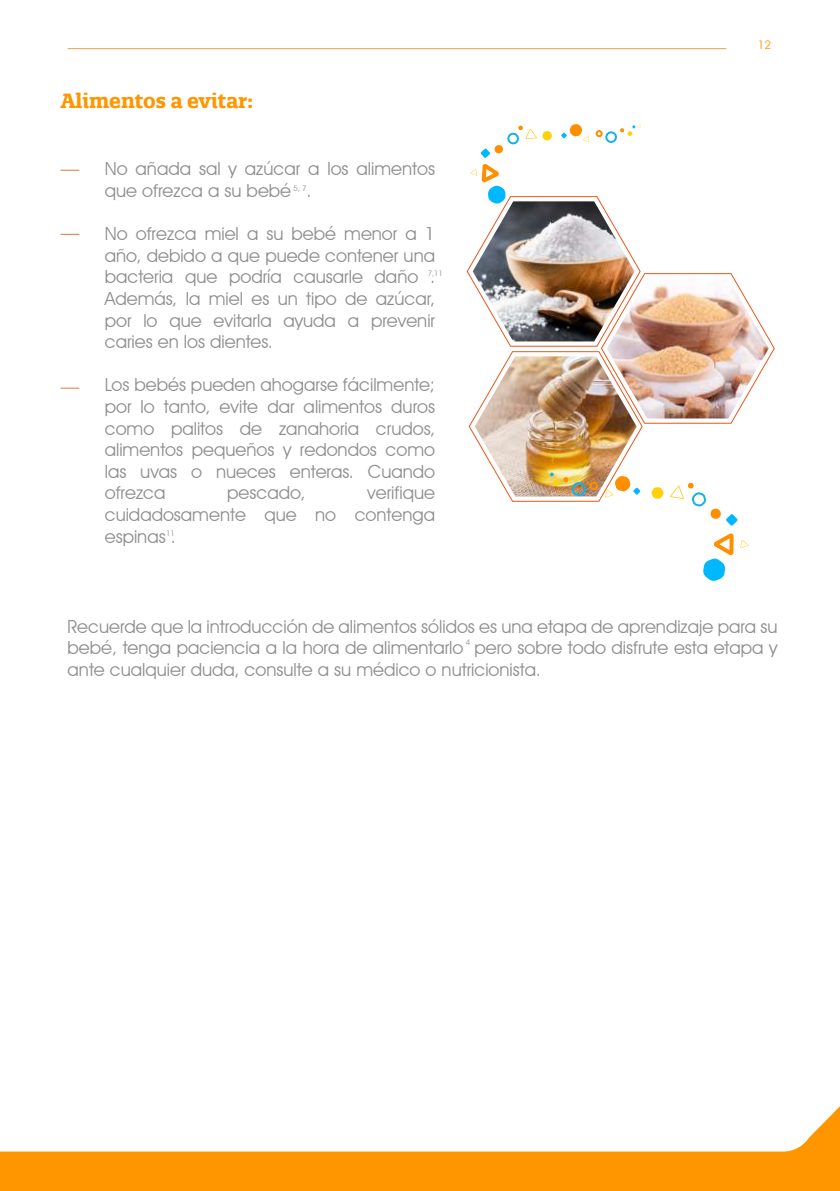
<style>
.page{position:relative;width:840px;height:1191px;background:#fff}
.page>*{position:absolute;margin:0;border:0;box-sizing:border-box;transform-origin:0 0}
.t1{font:700 20px "Quatro Slab W03";color:#ff9600}
.t2{font:18px/21.6px "Avant Garde IT Cby BT";color:#8e8e8e;text-align:justify}
.t3{font:11.8px "Avant Garde IT Cby BT";color:#ff9600}
.t4{font:7.6px "Avant Garde IT Cby BT";color:#8e8e8e}
</style>
<div class="page">
<svg style="left:60px;top:170px;width:19px;height:1px"></svg>
<svg style="left:60px;top:234px;width:19px;height:1px"></svg>
<svg style="left:60px;top:388px;width:19px;height:1px"></svg>
<hr style="left:68px;top:48px;width:658px;height:1px;background:#e2a34a">
<svg style="left:0;top:1107px;width:839px;height:84px"></svg>
<img style="left:466px;top:48px;width:308px;height:478px">
<svg style="left:703px;top:533px;width:45px;height:48px"></svg>
<p class="t1" style="left:60px;top:88px;width:194px">Alimentos a evitar:</p>
<p class="t2" style="left:105px;top:158px;width:331px">No añada sal y azúcar a los alimentos que ofrezca a su bebé .</p>
<p class="t2" style="left:105px;top:223px;width:332px">No ofrezca miel a su bebé menor a 1 año, debido a que puede contener una bacteria que podría causarle daño .<br>Además, la miel es un tipo de azúcar, por lo que evitarla ayuda a prevenir caries en los dientes.</p>
<p class="t2" style="left:105px;top:374px;width:332px">Los bebés pueden ahogarse fácilmente; por lo tanto, evite dar alimentos duros como palitos de zanahoria crudos, alimentos pequeños y redondos como las uvas o nueces enteras. Cuando ofrezca</p>
<p class="t4" style="left:293px;top:183px;width:14px">5, 7</p>
<p class="t4" style="left:427px;top:269px;width:17px">7,11</p>
<p class="t2" style="left:105px;top:482px;width:331px;text-indent:262px">verifique cuidadosamente que no contenga espinas .</p>
<p class="t2" style="left:227px;top:482px;width:80px">pescado,</p>
<p class="t4" style="left:166px;top:529px;width:10px">11</p>
<p class="t3" style="left:757px;top:37px;width:15px">12</p>
<p class="t2" style="left:68px;top:615px;width:711px">Recuerde que la introducción de alimentos sólidos es una etapa de aprendizaje para su bebé, tenga paciencia a la hora de alimentarlo pero sobre todo disfrute esta etapa y ante cualquier duda, consulte a su médico o nutricionista.</p>
<p class="t4" style="left:465px;top:638px;width:6px">4</p>
</div>
